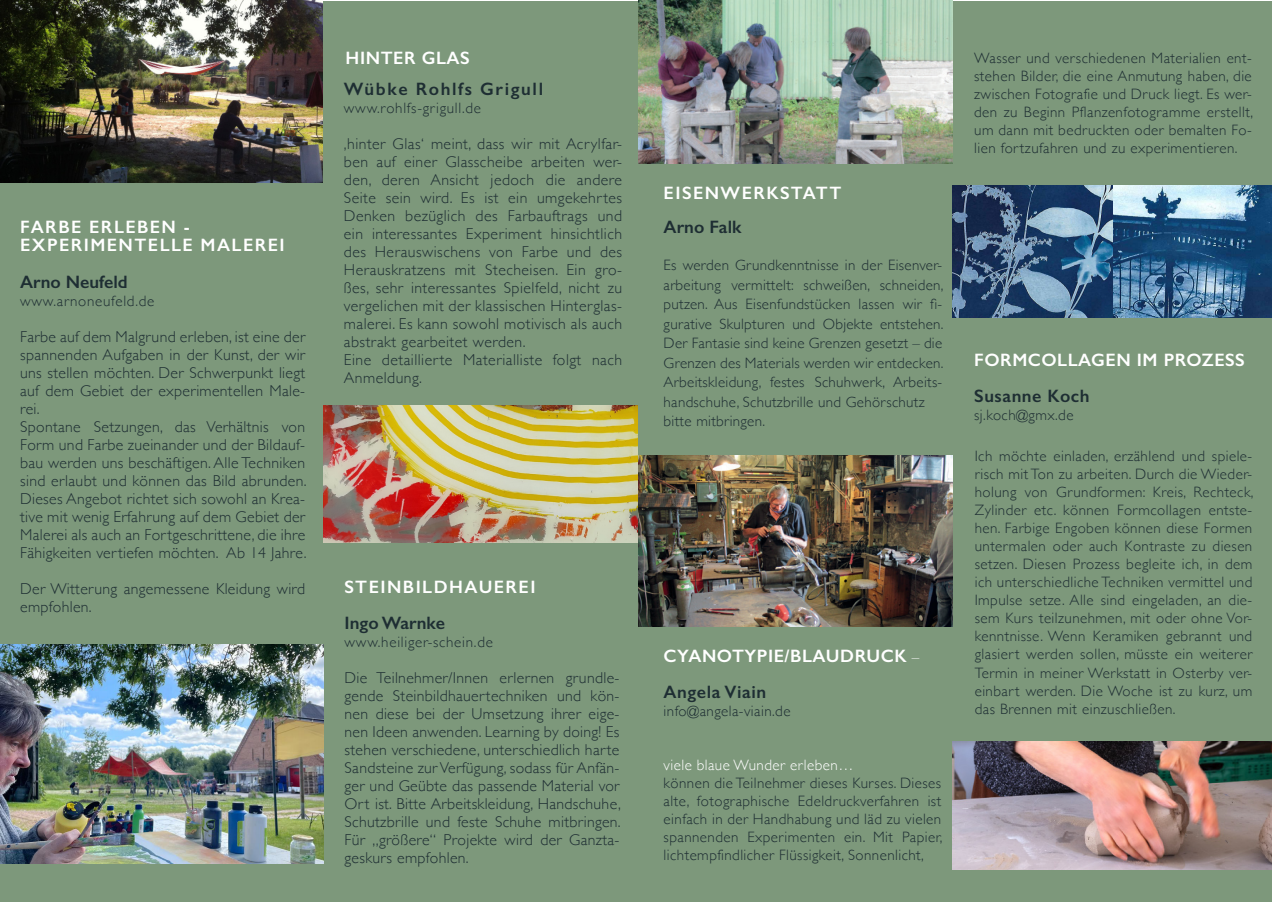
<style>
.page{position:relative;width:1272px;height:902px;background:#fff}
.page>*{position:absolute;margin:0;border:0;box-sizing:border-box;transform-origin:0 0}
.t1{font:600 18px "Gill Sans";letter-spacing:.08em;color:#fff}
.t2{font:600 18px "Gill Sans";letter-spacing:.03em;color:#fff}
.t3{font:600 18px "Gill Sans";color:#1e2e33}
.t4{font:600 18px "Gill Sans";letter-spacing:.03em;color:#1e2e33}
.t5{font:600 18px "Gill Sans";letter-spacing:.09em;color:#1e2e33}
.t6{font:300 15.75px/18px "Gill Sans";letter-spacing:.02em;color:#1e2e33;text-align:justify}
.t7{font:300 15px/18px "Gill Sans";letter-spacing:.03em;color:#1e2e33;text-align:justify}
.t8{font:300 15px "Gill Sans";letter-spacing:.05em;color:#1e2e33}
.t9{font:300 15px "Gill Sans";letter-spacing:.03em;color:#fff}
.s1{font-weight:300;font-size:15px}
</style>
<div class="page">
<div style="left:0;top:1px;width:1271px;height:900px;background:#7d987b"></div>
<img style="left:952px;top:741px;width:319px;height:128px">
<img style="left:0;top:0;width:322px;height:182px">
<img style="left:638px;top:0;width:314px;height:163px">
<img style="left:0;top:644px;width:323px;height:219px">
<img style="left:323px;top:405px;width:315px;height:137px">
<img style="left:952px;top:186px;width:319px;height:132px">
<img style="left:638px;top:455px;width:314px;height:171px">
<p class="t1" style="left:20px;top:216px;width:171px">FARBE ERLEBEN -</p>
<p class="t1" style="left:20px;top:234px;width:266px">EXPERIMENTELLE MALEREI</p>
<p class="t3" style="left:20px;top:270px;width:109px">Arno Neufeld</p>
<p class="t8" style="left:20px;top:289px;width:136px">www.arnoneufeld.de</p>
<p class="t6" style="left:20px;top:326px;width:286px">Farbe auf dem Malgrund erleben, ist eine der spannenden Aufgaben in der Kunst, der wir uns stellen möchten. Der Schwerpunkt liegt auf dem Gebiet der experimentellen Male&shy;rei.</p>
<p class="t6" style="left:20px;top:416px;width:288px">Spontane Setzungen, das Verhältnis von Form und Farbe zueinander und der Bildauf&shy;bau werden uns beschäftigen. Alle Techniken sind erlaubt und können das Bild abrunden.<br>Dieses Angebot richtet sich sowohl an Krea&shy;tive mit wenig Erfahrung auf dem Gebiet der Malerei als auch an Fortgeschrittene, die ihre Fähigkeiten vertiefen möchten. Ab 14 Jahre.</p>
<p class="t6" style="left:20px;top:578px;width:286px">Der Witterung angemessene Kleidung wird empfohlen.</p>
<p class="t2" style="left:345px;top:47px;width:126px">HINTER GLAS</p>
<p class="t5" style="left:344px;top:78px;width:201px">Wübke Rohlfs Grigull</p>
<p class="t8" style="left:344px;top:96px;width:139px">www.rohlfs-grigull.de</p>
<p class="t6" style="left:344px;top:134px;width:280px">‚hinter Glas‘ meint, dass wir mit Acrylfar&shy;ben auf einer Glasscheibe arbeiten wer&shy;den, deren Ansicht jedoch die andere Seite sein wird. Es ist ein umgekehrtes Denken bezüglich des Farbauftrags und ein interessantes Experiment hinsichtlich des Herauswischens von Farbe und des Herauskratzens mit Stecheisen. Ein gro&shy;ßes, sehr interessantes Spielfeld, nicht zu vergelichen mit der klassischen Hinterglas&shy;malerei. Es kann sowohl motivisch als auch abstrakt gearbeitet werden.</p>
<p class="t6" style="left:344px;top:350px;width:280px">Eine detaillierte Materialliste folgt nach<br>Anmeldung.</p>
<p class="t1" style="left:344px;top:576px;width:192px">STEINBILDHAUEREI</p>
<p class="t3" style="left:344px;top:612px;width:102px">Ingo Warnke</p>
<p class="t8" style="left:344px;top:630px;width:150px">www.heiliger-schein.de</p>
<p class="t6" style="left:344px;top:668px;width:278px">Die Teilnehmer/Innen erlernen grundle&shy;gende Steinbildhauertechniken und kön&shy;nen diese bei der Umsetzung ihrer eige&shy;nen Ideen anwenden. Learning by doing! Es stehen verschiedene, unterschiedlich harte Sandsteine zur Verfügung, sodass für Anfän&shy;ger und Geübte das passende Material vor Ort ist. Bitte Arbeitskleidung, Handschuhe, Schutzbrille und feste Schuhe mitbringen.<br>Für „größere“ Projekte wird der Ganzta&shy;geskurs empfohlen.</p>
<p class="t1" style="left:663px;top:182px;width:179px">EISENWERKSTATT</p>
<p class="t3" style="left:663px;top:216px;width:79px">Arno Falk</p>
<p class="t7" style="left:663px;top:255px;width:281px;line-height:19.5px">Es werden Grundkenntnisse in der Eisenver&shy;arbeitung vermittelt: schweißen, schneiden, putzen. Aus Eisenfundstücken lassen wir fi&shy;gurative Skulpturen und Objekte entstehen.<br>Der Fantasie sind keine Grenzen gesetzt – die Grenzen des Materials werden wir entdecken.<br>Arbeitskleidung, festes Schuhwerk, Arbeits&shy;handschuhe, Schutzbrille und Gehörschutz</p>
<p class="t7" style="left:663px;top:411px;width:103px">bitte mitbringen.</p>
<p class="t2" style="left:663px;top:645px;width:257px">CYANOTYPIE/BLAUDRUCK <span class="s1">–</span></p>
<p class="t4" style="left:663px;top:681px;width:104px">Angela Viain</p>
<p class="t7" style="left:663px;top:701px;width:128px">info@angela-viain.de</p>
<p class="t9" style="left:663px;top:752px;width:191px">viele blaue Wunder erleben…</p>
<p class="t7" style="left:663px;top:773px;width:280px">können die Teilnehmer dieses Kurses. Dieses alte, fotographische Edeldruckverfahren ist einfach in der Handhabung und läd zu vielen spannenden Experimenten ein. Mit Papier, lichtempfindlicher Flüssigkeit, Sonnenlicht,</p>
<p class="t7" style="left:974px;top:48px;width:280px">Wasser und verschiedenen Materialien ent&shy;stehen Bilder, die eine Anmutung haben, die zwischen Fotografie und Druck liegt. Es wer&shy;den zu Beginn Pflanzenfotogramme erstellt, um dann mit bedruckten oder bemalten Fo&shy;lien fortzufahren und zu experimentieren.</p>
<p class="t2" style="left:974px;top:349px;width:272px">FORMCOLLAGEN IM PROZESS</p>
<p class="t4" style="left:974px;top:385px;width:117px">Susanne Koch</p>
<p class="t7" style="left:974px;top:405px;width:101px">sj.koch@gmx.de</p>
<p class="t7" style="left:974px;top:446px;width:280px">Ich möchte einladen, erzählend und spiele&shy;risch mit Ton zu arbeiten. Durch die Wieder&shy;holung von Grundformen: Kreis, Rechteck, Zylinder etc. können Formcollagen entste&shy;hen. Farbige Engoben können diese Formen untermalen oder auch Kontraste zu diesen setzen. Diesen Prozess begleite ich, in dem ich unterschiedliche Techniken vermittel und Impulse setze. Alle sind eingeladen, an die&shy;sem Kurs teilzunehmen, mit oder ohne Vor&shy;kenntnisse. Wenn Keramiken gebrannt und glasiert werden sollen, müsste ein weiterer Termin in meiner Werkstatt in Osterby ver&shy;einbart werden. Die Woche ist zu kurz, um das Brennen mit einzuschließen.</p>
</div>
